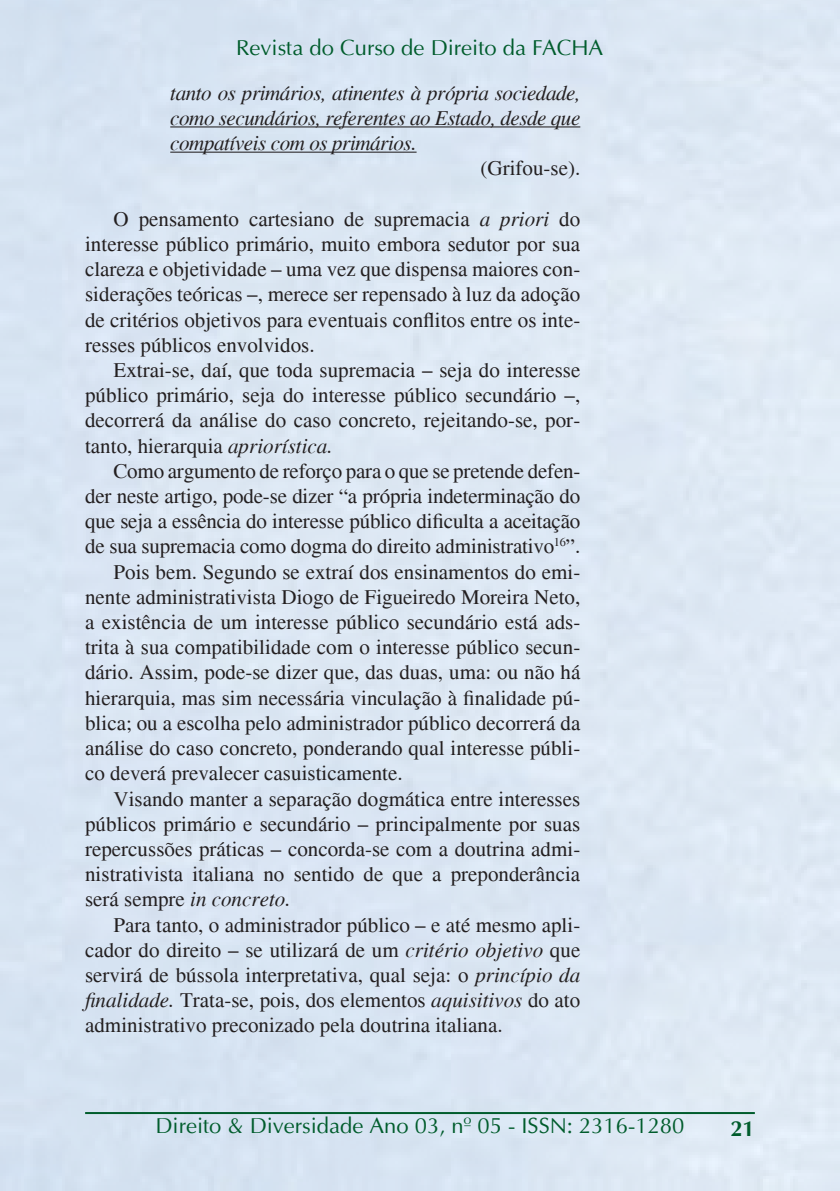
<style>
.page{position:relative;width:840px;height:1191px;background:#fff}
.page>*{position:absolute;margin:0;border:0;box-sizing:border-box;transform-origin:0 0}
.t1{font:22px "Ottawa Plain";color:#005c2c}
.t2{font:700 22px "Ottawa";color:#005c2c}
.Texto{font:21px/25.2px "Times";color:#231f20;text-align:justify}
.Texto_Recuado{font:italic 21px/25.2px "Times";letter-spacing:-.02em;color:#231f20;text-align:justify}
.Texto_Recuado-2{font:21px "Times";color:#231f20}
.s1{font-style:italic}
</style>
<div class="page">
<div style="left:0;top:0;width:839px;height:1191px;background:#dbe6f3"></div>
<hr style="left:85px;top:1112px;width:669px;height:2px;background:#005c2c">
<hr style="left:170px;top:126px;width:410px;height:1px;background:#231f20">
<hr style="left:170px;top:152px;width:246px;height:1px;background:#231f20">
<p class="t1" style="left:236px;top:35px;width:368px">Revista do Curso de Direito da FACHA</p>
<p class="Texto_Recuado" style="left:170px;top:80px;width:411px">tanto os primários, atinentes à própria sociedade, como secundários, referentes ao Estado, desde que compatíveis com os primários.</p>
<p class="Texto_Recuado-2" style="left:480px;top:156px;width:101px">(Grifou-se).</p>
<p class="Texto" style="left:85px;top:206px;width:496px;text-indent:28px">O pensamento cartesiano de supremacia <span class="s1">a priori</span> do interesse público primário, muito embora sedutor por sua clareza e objetividade – uma vez que dispensa maiores con&shy;siderações teóricas –, merece ser repensado à luz da adoção de critérios objetivos para eventuais conflitos entre os inte&shy;resses públicos envolvidos.</p>
<p class="Texto" style="left:85px;top:357px;width:496px;text-indent:28px">Extrai-se, daí, que toda supremacia – seja do interesse público primário, seja do interesse público secundário –, decorrerá da análise do caso concreto, rejeitando-se, por&shy;tanto, hierarquia <span class="s1">apriorística.</span></p>
<p class="Texto" style="left:85px;top:458px;width:496px;text-indent:28px">Como argumento de reforço para o que se pretende defen&shy;der neste artigo, pode-se dizer “a própria indeterminação do que seja a essência do interesse público dificulta a aceitação de sua supremacia como dogma do direito administrativo<sup>16</sup>”.</p>
<p class="Texto" style="left:85px;top:559px;width:496px;text-indent:28px">Pois bem. Segundo se extraí dos ensinamentos do emi&shy;nente administrativista Diogo de Figueiredo Moreira Neto, a existência de um interesse público secundário está ads&shy;trita à sua compatibilidade com o interesse público secun&shy;dário. Assim, pode-se dizer que, das duas, uma: ou não há hierarquia, mas sim necessária vinculação à finalidade pú&shy;blica; ou a escolha pelo administrador público decorrerá da análise do caso concreto, ponderando qual interesse públi&shy;co deverá prevalecer casuisticamente.</p>
<p class="Texto" style="left:85px;top:786px;width:496px;text-indent:28px">Visando manter a separação dogmática entre interesses públicos primário e secundário – principalmente por suas repercussões práticas – concorda-se com a doutrina admi&shy;nistrativista italiana no sentido de que a preponderância será sempre <span class="s1">in concreto.</span></p>
<p class="Texto" style="left:85px;top:912px;width:496px;text-indent:28px">Para tanto, o administrador público – e até mesmo apli&shy;cador do direito – se utilizará de um <span class="s1">critério objetivo</span> que servirá de bússola interpretativa, qual seja: o <span class="s1">princípio da finalidade.</span> Trata-se, pois, dos elementos <span class="s1">aquisitivos</span> do ato administrativo preconizado pela doutrina italiana.</p>
<p class="t1" style="left:155px;top:1113px;width:530px">Direito &amp; Diversidade Ano 03, nº 05 - ISSN: 2316-1280</p>
<p class="t2" style="left:730px;top:1115px;width:26px">21</p>
</div>
